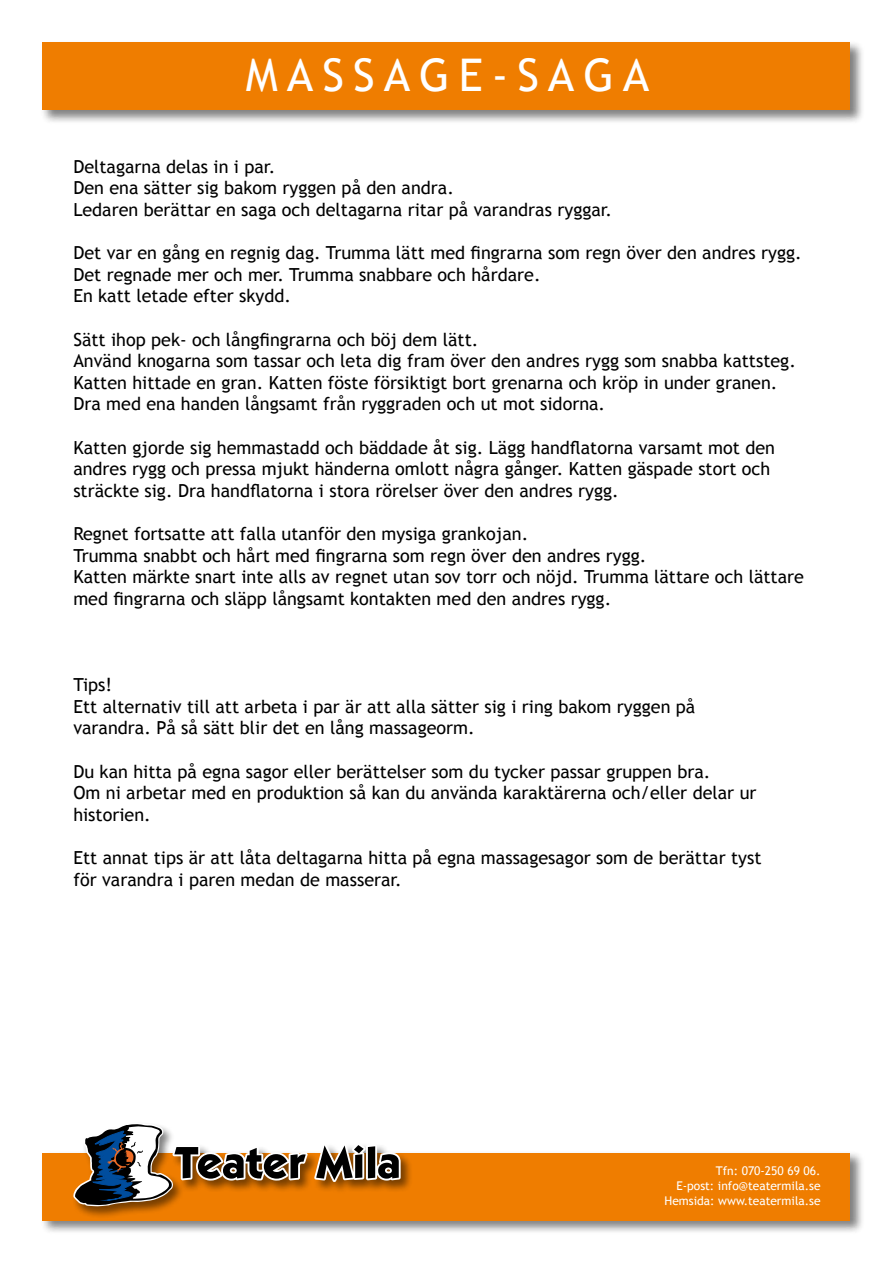
<style>
.page{position:relative;width:893px;height:1263px;background:#fff}
.page>*{position:absolute;margin:0;border:0;box-sizing:border-box;transform-origin:0 0}
.t1{font:45px "Trebuchet MS";letter-spacing:.2em;color:#fff}
.t2{font:18px/21.6px "Trebuchet MS";color:#000}
.t3{font:12px/15px "Trebuchet MS";color:#fff;text-align:right}
</style>
<div class="page">
<div style="left:40px;top:40px;width:825px;height:85px;background:#000;opacity:.5"></div>
<div style="left:43px;top:43px;width:807px;height:67px;background:#ef7d00"></div>
<div style="left:40px;top:1150px;width:825px;height:85px;background:#000;opacity:.5"></div>
<div style="left:43px;top:1153px;width:807px;height:67px;background:#ef7d00"></div>
<div style="left:72px;top:1121px;width:341px;height:98px;background:#000;opacity:.5"></div>
<svg style="left:73px;top:1123px;width:328px;height:83px"></svg>
<h1 class="t1" style="left:246px;top:48px;width:405px">MASSAGE-SAGA</h1>
<p class="t2" style="left:73px;top:156px;width:540px">Deltagarna delas in i par.<br>Den ena sätter sig bakom ryggen på den andra.<br>Ledaren berättar en saga och deltagarna ritar på varandras ryggar.</p>
<p class="t2" style="left:73px;top:242px;width:730px">Det var en gång en regnig dag. Trumma lätt med fingrarna som regn över den andres rygg.<br>Det regnade mer och mer. Trumma snabbare och hårdare.<br>En katt letade efter skydd.</p>
<p class="t2" style="left:73px;top:329px;width:724px">Sätt ihop pek- och långfingrarna och böj dem lätt.<br>Använd knogarna som tassar och leta dig fram över den andres rygg som snabba kattsteg.<br>Katten hittade en gran. Katten föste försiktigt bort grenarna och kröp in under granen.<br>Dra med ena handen långsamt från ryggraden och ut mot sidorna.</p>
<p class="t2" style="left:73px;top:437px;width:703px">Katten gjorde sig hemmastadd och bäddade åt sig. Lägg handflatorna varsamt mot den andres rygg och pressa mjukt händerna omlott några gånger. Katten gäspade stort och sträckte sig. Dra handflatorna i stora rörelser över den andres rygg.</p>
<p class="t2" style="left:73px;top:523px;width:732px">Regnet fortsatte att falla utanför den mysiga grankojan.<br>Trumma snabbt och hårt med fingrarna som regn över den andres rygg.<br>Katten märkte snart inte alls av regnet utan sov torr och nöjd. Trumma lättare och lättare med fingrarna och släpp långsamt kontakten med den andres rygg.</p>
<p class="t2" style="left:73px;top:674px;width:623px">Tips!<br>Ett alternativ till att arbeta i par är att alla sätter sig i ring bakom ryggen på varandra. På så sätt blir det en lång massageorm.</p>
<p class="t2" style="left:73px;top:761px;width:685px">Du kan hitta på egna sagor eller berättelser som du tycker passar gruppen bra.<br>Om ni arbetar med en produktion så kan du använda karaktärerna och/eller delar ur historien.</p>
<p class="t2" style="left:73px;top:847px;width:690px">Ett annat tips är att låta deltagarna hitta på egna massagesagor som de berättar tyst för varandra i paren medan de masserar.</p>
<p class="t3" style="left:664px;top:1163px;width:158px">Tfn: 070-250 69 06.<br>E-post: info@teatermila.se<br>Hemsida: www.teatermila.se</p>
</div>
